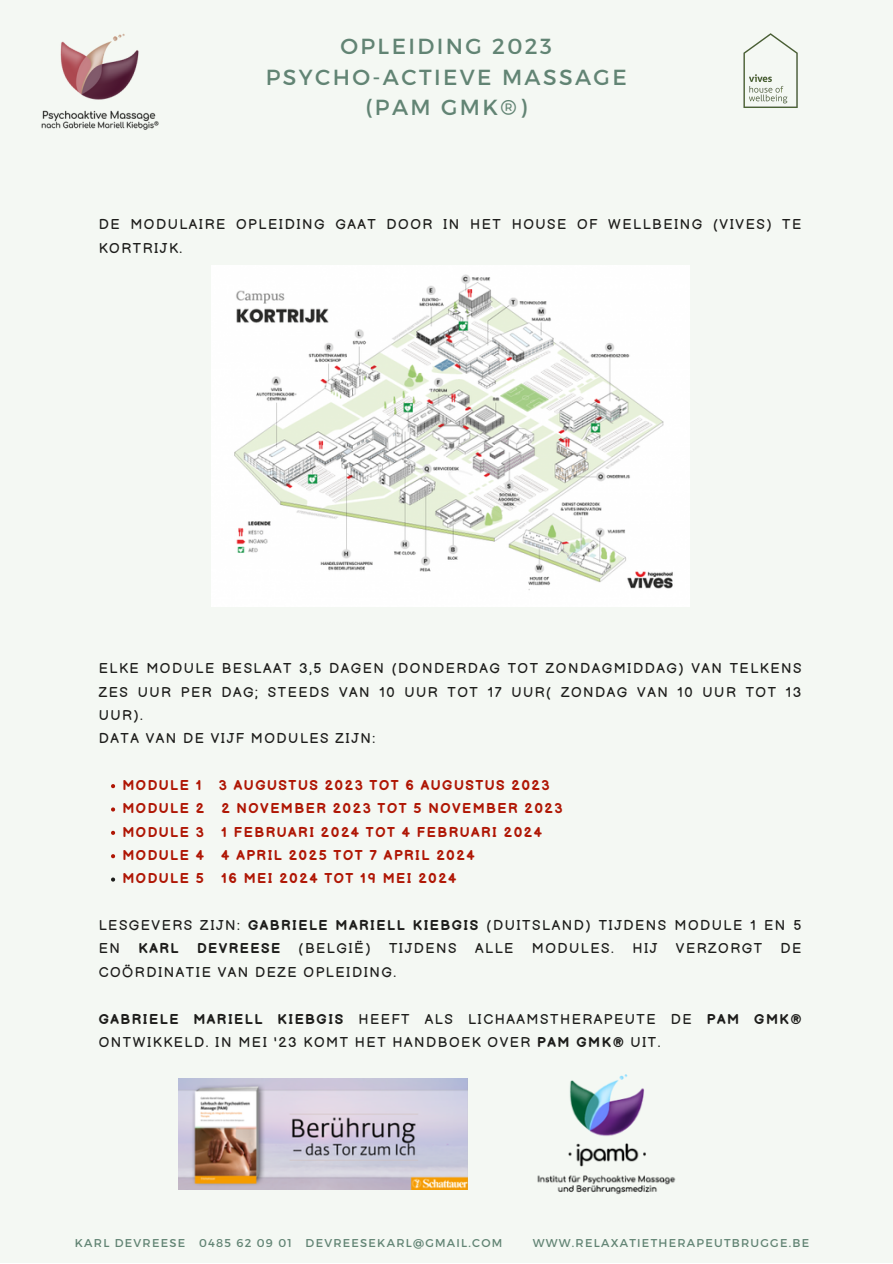
<style>
.page{position:relative;width:893px;height:1264px;background:#fff}
.page>*{position:absolute;margin:0;border:0;box-sizing:border-box;transform-origin:0 0}
.t1{font:21.9px/30.3px "Montserrat";letter-spacing:.11em;color:#628474;text-align:center}
.t2{font:13.95px/23.4px "Balsamiq Sans";letter-spacing:.11em;color:#1d1d1b}
.t3{font:700 13.95px/23.4px "Balsamiq Sans";letter-spacing:.11em;color:#af1604}
.t4{font:700 13.95px "Balsamiq Sans";letter-spacing:.11em;color:#1d1d1b}
.t5{font:11.4px "Montserrat";letter-spacing:.11em;color:#628474}
.s1{font-weight:700}
</style>
<div class="page">
<div style="left:0;top:0;width:892px;height:1262px;background:#f4f8f3"></div>
<img style="left:41px;top:33px;width:118px;height:97px">
<img style="left:743px;top:33px;width:55px;height:75px">
<svg style="left:111px;top:784px;width:4px;height:4px"></svg>
<svg style="left:111px;top:807px;width:4px;height:4px"></svg>
<svg style="left:111px;top:830px;width:4px;height:4px"></svg>
<svg style="left:111px;top:854px;width:4px;height:4px"></svg>
<svg style="left:111px;top:877px;width:4px;height:4px"></svg>
<img style="left:212px;top:266px;width:477px;height:340px">
<img style="left:537px;top:1074px;width:139px;height:121px">
<img style="left:179px;top:1078px;width:289px;height:111px">
<h1 class="t1" style="left:266px;top:30px;width:362px">OPLEIDING 2023<br>PSYCHO-ACTIEVE MASSAGE (PAM GMK®)</h1>
<p class="t2" style="left:99px;top:213px;width:704px">DE MODULAIRE OPLEIDING GAAT DOOR IN HET HOUSE OF WELLBEING (VIVES) TE<br>KORTRIJK.</p>
<p class="t2" style="left:99px;top:657px;width:704px">ELKE MODULE BESLAAT 3,5 DAGEN (DONDERDAG TOT ZONDAGMIDDAG) VAN TELKENS ZES UUR PER DAG; STEEDS VAN 10 UUR TOT 17 UUR( ZONDAG VAN 10 UUR TOT 13<br>UUR).<br>DATA VAN DE VIJF MODULES ZIJN:</p>
<p class="t3" style="left:122px;top:774px;width:441px">MODULE 1 3 AUGUSTUS 2023 TOT 6 AUGUSTUS 2023<br>MODULE 2 2 NOVEMBER 2023 TOT 5 NOVEMBER 2023<br>MODULE 3 1 FEBRUARI 2024 TOT 4 FEBRUARI 2024<br>MODULE 4 4 APRIL 2025 TOT 7 APRIL 2024<br>MODULE 5 16 MEI 2024 TOT 19 MEI 2024</p>
<p class="t2" style="left:99px;top:914px;width:704px">LESGEVERS ZIJN: <span class="s1">GABRIELE MARIELL KIEBGIS</span> (DUITSLAND) TIJDENS MODULE 1 EN 5<br>EN</p>
<p class="t4" style="left:138px;top:940px;width:42px">KARL</p>
<p class="t4" style="left:197px;top:940px;width:85px">DEVREESE</p>
<p class="t2" style="left:298px;top:937px;width:73px">(BELGIË)</p>
<p class="t2" style="left:389px;top:937px;width:69px">TIJDENS</p>
<p class="t2" style="left:475px;top:937px;width:40px">ALLE</p>
<p class="t2" style="left:532px;top:937px;width:83px">MODULES.</p>
<p class="t2" style="left:632px;top:937px;width:27px">HIJ</p>
<p class="t2" style="left:675px;top:937px;width:88px">VERZORGT</p>
<p class="t2" style="left:780px;top:937px;width:22px">DE</p>
<p class="t2" style="left:99px;top:960px;width:299px">COÖRDINATIE VAN DEZE OPLEIDING.</p>
<p class="t2" style="left:99px;top:1007px;width:704px"><span class="s1">GABRIELE MARIELL KIEBGIS</span> HEEFT ALS LICHAAMSTHERAPEUTE DE <span class="s1">PAM GMK®<br></span>ONTWIKKELD. IN MEI '23 KOMT HET HANDBOEK OVER <span class="s1">PAM GMK®</span> UIT.</p>
<p class="t5" style="left:75px;top:1235px;width:429px">KARL DEVREESE 0485 62 09 01 DEVREESEKARL@GMAIL.COM</p>
<p class="t5" style="left:533px;top:1235px;width:278px">WWW.RELAXATIETHERAPEUTBRUGGE.BE</p>
</div>
